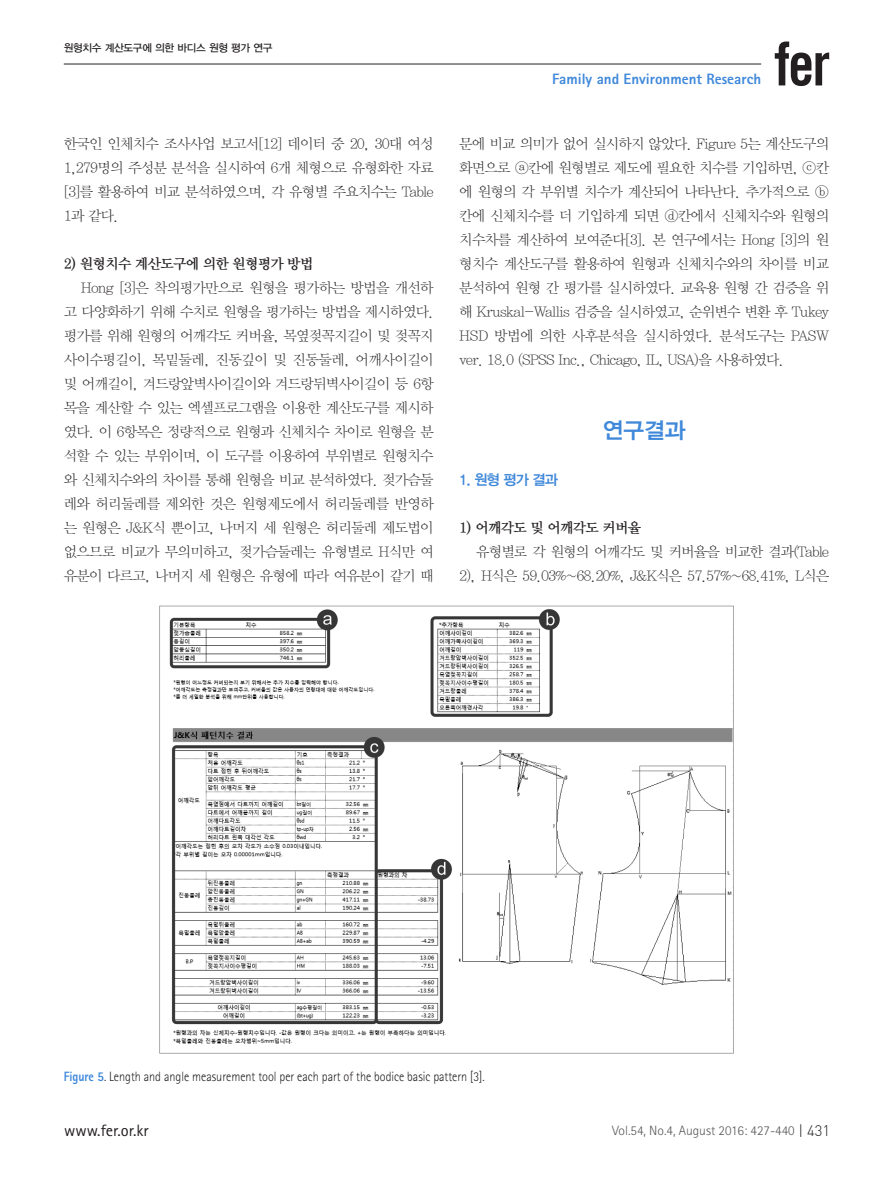
<style>
.page{position:relative;width:893px;height:1191px;background:#fff}
.page>*{position:absolute;margin:0;border:0;box-sizing:border-box;transform-origin:0 0}
._1__큰제목{font:22.5px "YDIYGO340";color:#3f88da}
.t1{font:16.5px "Rotis Sans Serif Std";color:#231f20}
.t2{font:800 15px "Rotis Sans Serif Std";color:#3f88da}
.본문{font:14.25px/24px "YDIY Mj O310";letter-spacing:-.05em;color:#231f20;text-align:justify}
._3{font:14.25px "YDIY Mj O340";letter-spacing:-.05em;color:#231f20}
._2{font:14.25px "YDIYGO340";color:#3f88da}
.그림캡션{font:300 13.5px "Rotis Sans Serif Std";color:#231f20;scale:.9 1}
.t3{font:300 13.5px "Rotis Sans Serif Std";color:#57585a}
.t4{font:10.5px "YDIYGO330";letter-spacing:-.025em;color:#231f20}
.s1{font-weight:800;color:#3f88da}
.s2{font-family:"Dinlig";font-weight:400;font-size:15px;color:#231f20}
</style>
<div class="page">
<hr style="left:64px;top:64px;width:697px;height:1px;background:#231f20">
<svg style="left:775px;top:42px;width:54px;height:44px"></svg>
<img style="left:159px;top:605px;width:575px;height:449px">
<p class="t4" style="left:64px;top:42px;width:210px">원형치수 계산도구에 의한 바디스 원형 평가 연구</p>
<p class="본문" style="left:64px;top:132px;width:371px">한국인 인체치수 조사사업 보고서[12] 데이터 중 20, 30대 여성 1,279명의 주성분 분석을 실시하여 6개 체형으로 유형화한 자료 [3]를 활용하여 비교 분석하였으며, 각 유형별 주요치수는 Table 1과 같다.</p>
<p class="_3" style="left:64px;top:256px;width:251px">2) 원형치수 계산도구에 의한 원형평가 방법</p>
<p class="본문" style="left:64px;top:276px;width:372px;text-indent:17px">Hong [3]은 착의평가만으로 원형을 평가하는 방법을 개선하 고 다양화하기 위해 수치로 원형을 평가하는 방법을 제시하였다. 평가를 위해 원형의 어깨각도 커버율, 목옆젖꼭지길이 및 젖꼭지 사이수평길이, 목밑둘레, 진동깊이 및 진동둘레, 어깨사이길이 및 어깨길이, 겨드랑앞벽사이길이와 겨드랑뒤벽사이길이 등 6항 목을 계산할 수 있는 엑셀프로그램을 이용한 계산도구를 제시하 였다. 이 6항목은 정량적으로 원형과 신체치수 차이로 원형을 분 석할 수 있는 부위이며, 이 도구를 이용하여 부위별로 원형치수 와 신체치수와의 차이를 통해 원형을 비교 분석하였다. 젖가슴둘 레와 허리둘레를 제외한 것은 원형제도에서 허리둘레를 반영하 는 원형은 J&amp;K식 뿐이고, 나머지 세 원형은 허리둘레 제도법이 없으므로 비교가 무의미하고, 젖가슴둘레는 유형별로 H식만 여 유분이 다르고, 나머지 세 원형은 유형에 따라 여유분이 같기 때</p>
<p class="t2" style="left:552px;top:70px;width:211px">Family and Environment Research</p>
<p class="본문" style="left:459px;top:132px;width:371px">문에 비교 의미가 없어 실시하지 않았다. Figure 5는 계산도구의 화면으로 ⓐ칸에 원형별로 제도에 필요한 치수를 기입하면, ⓒ칸 에 원형의 각 부위별 치수가 계산되어 나타난다. 추가적으로 ⓑ 칸에 신체치수를 더 기입하게 되면 ⓓ칸에서 신체치수와 원형의 치수차를 계산하여 보여준다[3]. 본 연구에서는 Hong [3]의 원 형치수 계산도구를 활용하여 원형과 신체치수와의 차이를 비교 분석하여 원형 간 평가를 실시하였다. 교육용 원형 간 검증을 위 해 Kruskal-Wallis 검증을 실시하였고, 순위변수 변환 후 Tukey HSD 방법에 의한 사후분석을 실시하였다. 분석도구는 PASW ver. 18.0 (SPSS Inc., Chicago, IL, USA)을 사용하였다.</p>
<p class="_1__큰제목" style="left:603px;top:417px;width:84px">연구결과</p>
<p class="_2" style="left:459px;top:471px;width:100px">1. 원형 평가 결과</p>
<p class="_3" style="left:459px;top:520px;width:183px">1) 어깨각도 및 어깨각도 커버율</p>
<p class="본문" style="left:459px;top:540px;width:371px;text-align:right">유형별로 각 원형의 어깨각도 및 커버율을 비교한 결과(Table<br>2), H식은 59.03%~68.20%, J&amp;K식은 57.57%~68.41%, L식은</p>
<p class="그림캡션" style="left:64px;top:1068px;width:469px"><span class="s1">Figure 5</span>. Length and angle measurement tool per each part of the bodice basic pattern [3].</p>
<p class="t1" style="left:64px;top:1120px;width:86px">www.fer.or.kr</p>
<p class="t3" style="left:612px;top:1123px;width:219px">Vol.54, No.4, August 2016: 427-440 <span class="s2">| 431</span></p>
</div>
